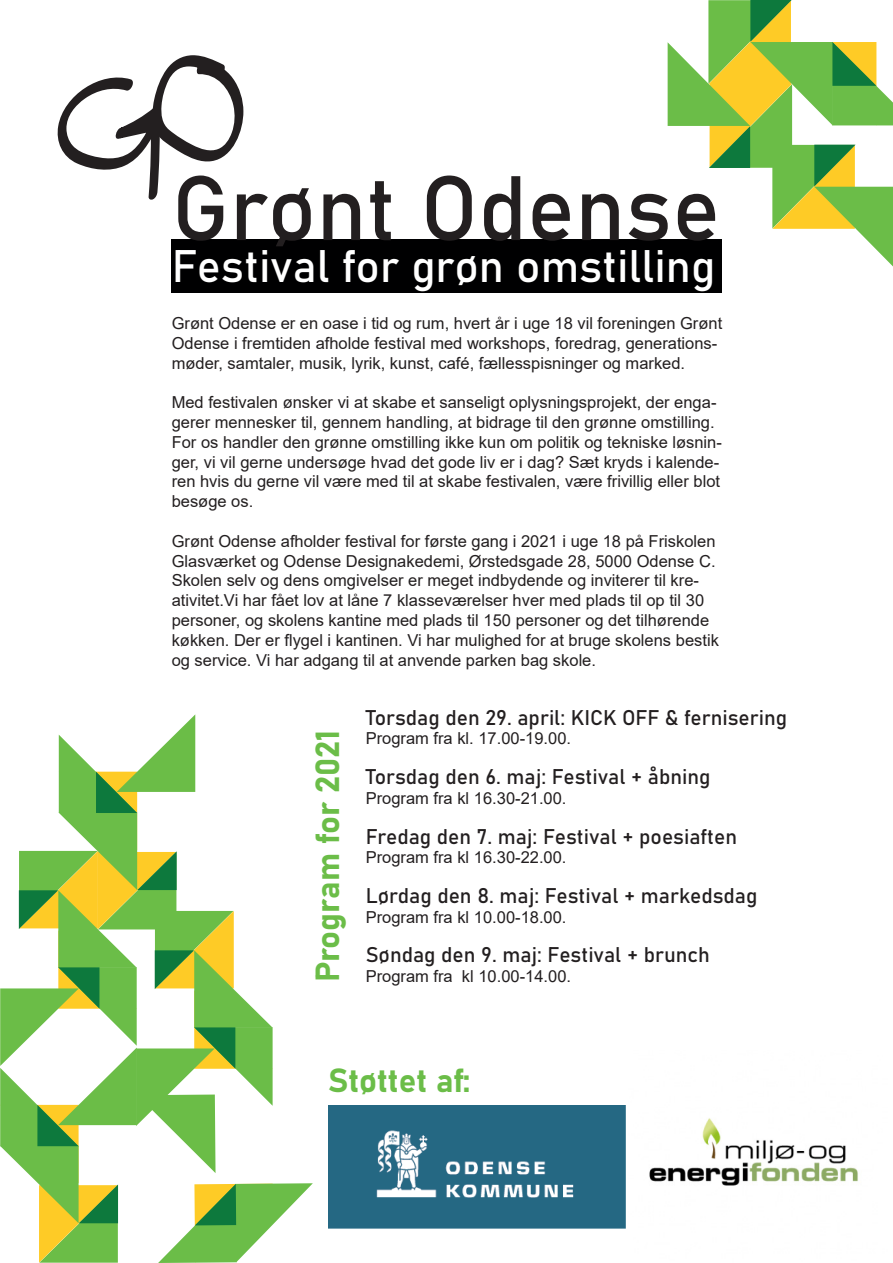
<style>
.page{position:relative;width:893px;height:1263px;background:#fff}
.page>*{position:absolute;margin:0;border:0;box-sizing:border-box;transform-origin:0 0}
.t1{font:90px "Bahnschrift";color:#231f20}
.t2{font:45px "Bahnschrift";color:#fff}
.t3{font:33px "Bahnschrift";color:#6bbd48}
.t4{font:21px "Bahnschrift";color:#231f20}
.t5{font:16.5px/19.8px "Arial";color:#231f20}
</style>
<div class="page">
<div style="left:172px;top:240px;width:550px;height:53px;background:#000001"></div>
<svg style="left:0;top:714px;width:313px;height:549px"></svg>
<svg style="left:57px;top:55px;width:186px;height:145px"></svg>
<svg style="left:668px;top:0;width:225px;height:266px"></svg>
<img style="left:328px;top:1106px;width:298px;height:122px">
<img style="left:649px;top:1118px;width:209px;height:68px">
<p class="t1" style="left:172px;top:152px;width:550px">Grønt Odense</p>
<p class="t2" style="left:172px;top:238px;width:545px">Festival for grøn omstilling</p>
<p class="t5" style="left:172px;top:313px;width:552px">Grønt Odense er en oase i tid og rum, hvert år i uge 18 vil foreningen Grønt<br>Odense i fremtiden afholde festival med workshops, foredrag, generations&shy;møder, samtaler, musik, lyrik, kunst, café, fællesspisninger og marked.</p>
<p class="t5" style="left:172px;top:392px;width:552px">Med festivalen ønsker vi at skabe et sanseligt oplysningsprojekt, der enga&shy;gerer mennesker til, gennem handling, at bidrage til den grønne omstilling.<br>For os handler den grønne omstilling ikke kun om politik og tekniske løsnin&shy;ger, vi vil gerne undersøge hvad det gode liv er i dag? Sæt kryds i kalende&shy;ren hvis du gerne vil være med til at skabe festivalen, være frivillig eller blot besøge os.</p>
<p class="t5" style="left:172px;top:531px;width:549px">Grønt Odense afholder festival for første gang i 2021 i uge 18 på Friskolen Glasværket og Odense Designakedemi, Ørstedsgade 28, 5000 Odense C.<br>Skolen selv og dens omgivelser er meget indbydende og inviterer til kre&shy;ativitet.Vi har fået lov at låne 7 klasseværelser hver med plads til op til 30 personer, og skolens kantine med plads til 150 personer og det tilhørende køkken. Der er flygel i kantinen. Vi har mulighed for at bruge skolens bestik og service. Vi har adgang til at anvende parken bag skole.</p>
<p class="t3" style="left:307px;top:982px;width:254px;rotate:-90deg">Program for 2021</p>
<p class="t4" style="left:366px;top:704px;width:423px">Torsdag den 29. april: KICK OFF &amp; fernisering</p>
<p class="t5" style="left:366px;top:729px;width:207px">Program fra kl. 17.00-19.00.</p>
<p class="t4" style="left:366px;top:763px;width:346px">Torsdag den 6. maj: Festival + åbning</p>
<p class="t5" style="left:366px;top:788px;width:202px">Program fra kl 16.30-21.00.</p>
<p class="t4" style="left:366px;top:823px;width:373px">Fredag den 7. maj: Festival + poesiaften</p>
<p class="t5" style="left:366px;top:847px;width:202px">Program fra kl 16.30-22.00.</p>
<p class="t4" style="left:366px;top:882px;width:393px">Lørdag den 8. maj: Festival + markedsdag</p>
<p class="t5" style="left:366px;top:907px;width:202px">Program fra kl 10.00-18.00.</p>
<p class="t4" style="left:366px;top:942px;width:346px">Søndag den 9. maj: Festival + brunch</p>
<p class="t5" style="left:366px;top:966px;width:207px">Program fra kl 10.00-14.00.</p>
<p class="t3" style="left:328px;top:1060px;width:144px">Støttet af:</p>
</div>
